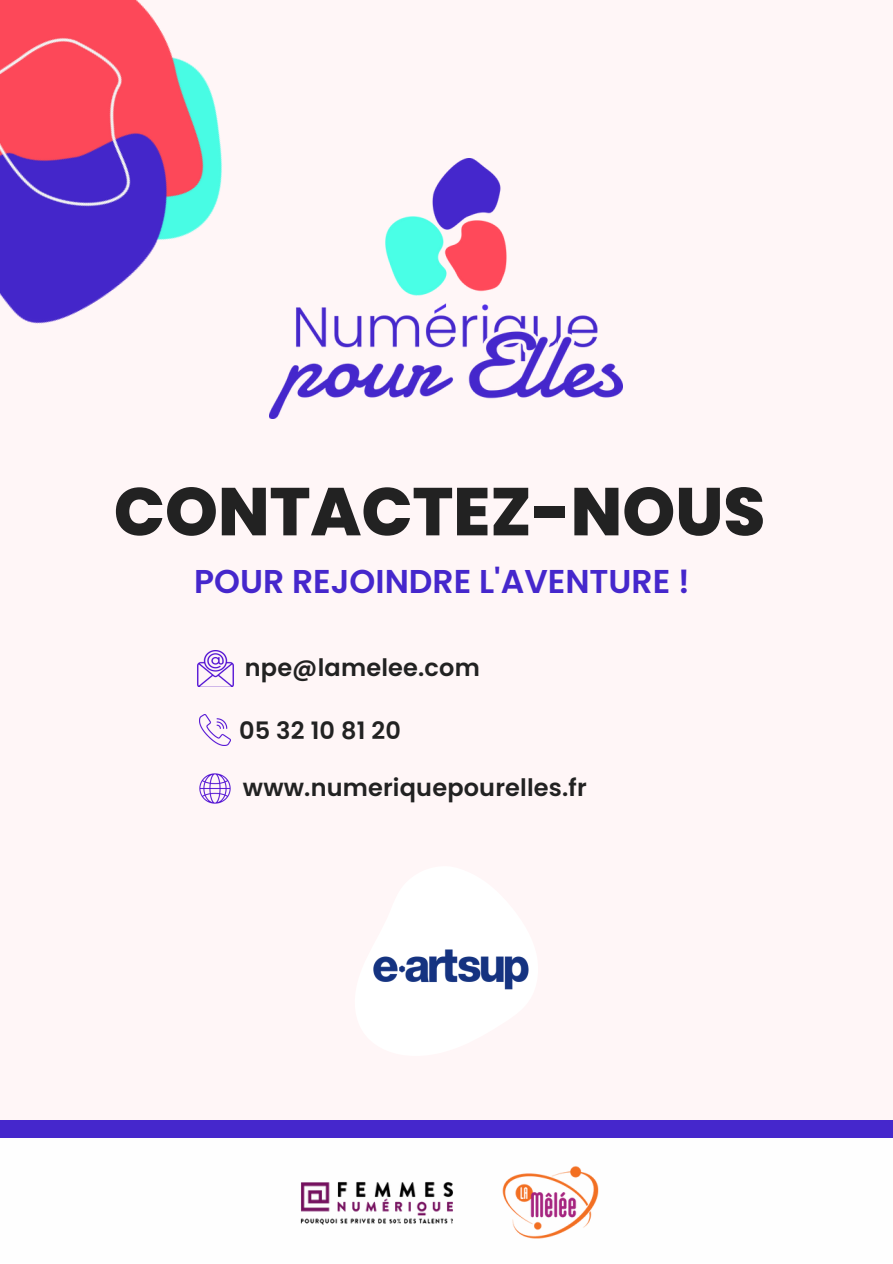
<style>
.page{position:relative;width:893px;height:1264px;background:#fff}
.page>*{position:absolute;margin:0;border:0;box-sizing:border-box;transform-origin:0 0}
.t1{font:800 67.5px "Poppins";color:#222}
.t2{font:600 33px "Poppins";color:#4527cc}
.t3{font:600 24px "Poppins";letter-spacing:.01em;color:#222}
</style>
<div class="page">
<div style="left:0;top:0;width:892px;height:1262px;background:#fff6f7"></div>
<div style="left:0;top:1119px;width:892px;height:119px;background:#4527cc"></div>
<div style="left:0;top:1137px;width:892px;height:125px;background:#fefefe"></div>
<img style="left:300px;top:1182px;width:153px;height:43px">
<img style="left:502px;top:1166px;width:97px;height:73px">
<img style="left:0;top:0;width:222px;height:324px">
<img style="left:270px;top:158px;width:352px;height:260px">
<img style="left:200px;top:714px;width:30px;height:31px">
<img style="left:197px;top:650px;width:37px;height:37px">
<img style="left:200px;top:773px;width:30px;height:30px">
<img style="left:373px;top:949px;width:155px;height:40px">
<h1 class="t1" style="left:114px;top:464px;width:653px">CONTACTEZ-NOUS</h1>
<h2 class="t2" style="left:194px;top:558px;width:497px">POUR REJOINDRE L'AVENTURE !</h2>
<p class="t3" style="left:245px;top:650px;width:236px">npe@lamelee.com</p>
<p class="t3" style="left:239px;top:714px;width:163px">05 32 10 81 20</p>
<p class="t3" style="left:243px;top:770px;width:345px">www.numeriquepourelles.fr</p>
</div>
